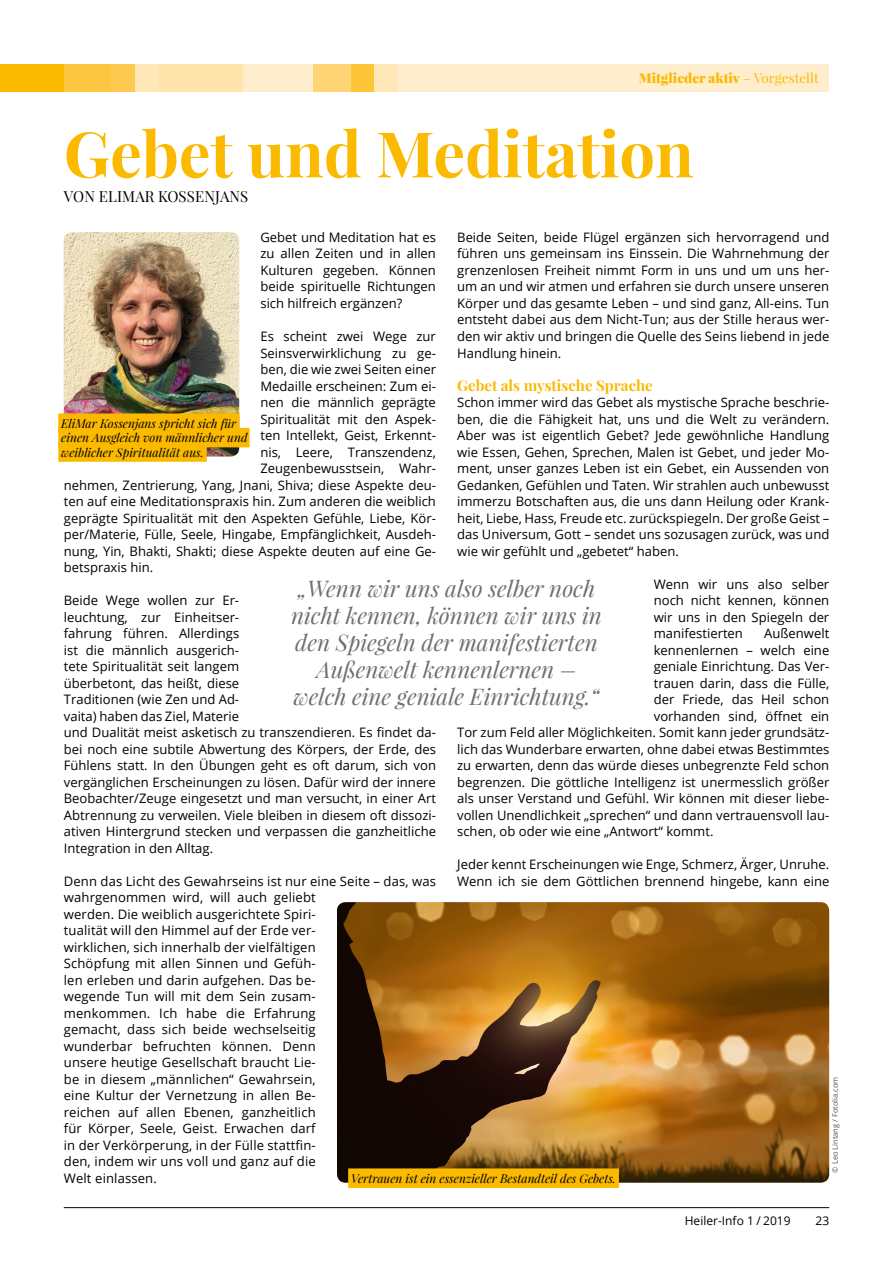
<style>
.page{position:relative;width:893px;height:1263px;background:#fff}
.page>*{position:absolute;margin:0;border:0;box-sizing:border-box;transform-origin:0 0}
.t1{font:700 63px "Playfair Display";color:#fbba00}
.t2{font:italic 22.5px/27px "Playfair Display";color:#6f6f6e;text-align:center}
.Zwischenüberschrift{font:700 15px "Playfair Display";color:#fbba00}
.Autor{font:15px "Playfair Display";letter-spacing:.01em;color:#000}
.t3{font:900 13.5px "Playfair Display";color:#fbba00}
.Fließtext{font:13.05px/16.5px "Open Sans";color:#000;text-align:justify}
.Bildunterschrift_Mit{font:italic 12px "Playfair Display";color:#000}
.t4{font:12px "Open Sans";color:#000}
.t5{font:7.5px "Open Sans";color:#565656}
.s1{font-weight:400}
</style>
<div class="page">
<div style="left:64px;top:64px;width:47px;height:27px;background:#fdc640"></div>
<div style="left:397px;top:64px;width:432px;height:27px;background:#ffeece"></div>
<div style="left:374px;top:64px;width:23px;height:27px;background:#ffe7b8"></div>
<div style="left:135px;top:64px;width:23px;height:27px;background:#ffe7b8"></div>
<div style="left:350px;top:64px;width:24px;height:27px;background:#fdc539"></div>
<div style="left:111px;top:64px;width:24px;height:27px;background:#fdca4f"></div>
<div style="left:313px;top:64px;width:37px;height:27px;background:#fed475"></div>
<div style="left:243px;top:64px;width:70px;height:27px;background:#ffeece"></div>
<div style="left:158px;top:64px;width:85px;height:27px;background:#ffe4ac"></div>
<div style="left:0;top:64px;width:64px;height:27px;background:#fbba00"></div>
<img style="left:64px;top:232px;width:175px;height:224px">
<hr style="left:64px;top:1207px;width:765px;height:1px;background:#000">
<div style="left:58px;top:413px;width:181px;height:20px;background:#fbba00"></div>
<div style="left:58px;top:428px;width:192px;height:19px;background:#fbba00"></div>
<div style="left:58px;top:442px;width:149px;height:20px;background:#fbba00"></div>
<img style="left:337px;top:902px;width:492px;height:281px">
<div style="left:348px;top:1168px;width:271px;height:20px;background:#fbba00"></div>
<p class="t3" style="left:639px;top:69px;width:182px">Mitglieder aktiv <span class="s1">– Vorgestellt</span></p>
<p class="t1" style="left:64px;top:114px;width:631px">Gebet und Meditation</p>
<p class="Autor" style="left:64px;top:187px;width:186px">VON ELIMAR KOSSENJANS</p>
<p class="Fließtext" style="left:260px;top:229px;width:177px">Gebet und Meditation hat es zu allen Zeiten und in allen Kulturen gegeben. Können beide spirituelle Richtungen sich hilfreich ergänzen?</p>
<p class="Fließtext" style="left:260px;top:328px;width:177px">Es scheint zwei Wege zur</p>
<p class="Fließtext" style="left:260px;top:344px;width:177px">Seinsverwirklichung zu ge-</p>
<p class="Fließtext" style="left:260px;top:361px;width:177px">ben, die wie zwei Seiten einer</p>
<p class="Fließtext" style="left:260px;top:377px;width:177px">Medaille erscheinen: Zum ei-</p>
<p class="Fließtext" style="left:260px;top:394px;width:177px">nen die männlich geprägte</p>
<p class="Fließtext" style="left:260px;top:410px;width:177px">Spiritualität mit den Aspek-</p>
<p class="Fließtext" style="left:260px;top:427px;width:177px">ten Intellekt, Geist, Erkennt-</p>
<p class="Fließtext" style="left:260px;top:443px;width:177px">nis, Leere, Transzendenz,</p>
<p class="Fließtext" style="left:260px;top:460px;width:177px">Zeugenbewusstsein, Wahr-</p>
<p class="Fließtext" style="left:64px;top:476px;width:374px">nehmen, Zentrierung, Yang, Jnani, Shiva; diese Aspekte deu-</p>
<p class="Fließtext" style="left:64px;top:493px;width:374px">ten auf eine Meditationspraxis hin. Zum anderen die weiblich</p>
<p class="Fließtext" style="left:64px;top:509px;width:374px">geprägte Spiritualität mit den Aspekten Gefühle, Liebe, Kör-</p>
<p class="Fließtext" style="left:64px;top:526px;width:374px">per/Materie, Fülle, Seele, Hingabe, Empfänglichkeit, Ausdeh-</p>
<p class="Fließtext" style="left:64px;top:542px;width:374px">nung, Yin, Bhakti, Shakti; diese Aspekte deuten auf eine Ge-</p>
<p class="Fließtext" style="left:64px;top:559px;width:91px">betspraxis hin.</p>
<p class="Fließtext" style="left:64px;top:592px;width:374px;text-align:left">Beide Wege wollen zur Er-<br>leuchtung, zur Einheitser-<br>fahrung führen. Allerdings<br>ist die männlich ausgerich-<br>tete Spiritualität seit langem<br>überbetont, das heißt, diese<br>Traditionen (wie Zen und Ad-<br>vaita) haben das Ziel, Materie<br>und Dualität meist asketisch zu transzendieren. Es findet da&shy;bei noch eine subtile Abwertung des Körpers, der Erde, des Fühlens statt. In den Übungen geht es oft darum, sich von vergänglichen Erscheinungen zu lösen. Dafür wird der innere Beobachter/Zeuge eingesetzt und man versucht, in einer Art Abtrennung zu verweilen. Viele bleiben in diesem oft dissozi&shy;ativen Hintergrund stecken und verpassen die ganzheitliche Integration in den Alltag.</p>
<p class="Fließtext" style="left:64px;top:872px;width:374px;text-align:left">Denn das Licht des Gewahrseins ist nur eine Seite – das, was wahrgenommen wird, will auch geliebt<br>werden. Die weiblich ausgerichtete Spiri-<br>tualität will den Himmel auf der Erde ver-<br>wirklichen, sich innerhalb der vielfältigen<br>Schöpfung mit allen Sinnen und Gefüh-<br>len erleben und darin aufgehen. Das be-<br>wegende Tun will mit dem Sein zusam-<br>menkommen. Ich habe die Erfahrung<br>gemacht, dass sich beide wechselseitig<br>wunderbar befruchten können. Denn<br>unsere heutige Gesellschaft braucht Lie-<br>be in diesem „männlichen“ Gewahrsein,<br>eine Kultur der Vernetzung in allen Be-<br>reichen auf allen Ebenen, ganzheitlich<br>für Körper, Seele, Geist. Erwachen darf<br>in der Verkörperung, in der Fülle stattfin-<br>den, indem wir uns voll und ganz auf die<br>Welt einlassen.</p>
<p class="Fließtext" style="left:457px;top:229px;width:374px">Beide Seiten, beide Flügel ergänzen sich hervorragend und führen uns gemeinsam ins Einssein. Die Wahrnehmung der grenzenlosen Freiheit nimmt Form in uns und um uns her&shy;um an und wir atmen und erfahren sie durch unsere unseren Körper und das gesamte Leben – und sind ganz, All-eins. Tun entsteht dabei aus dem Nicht-Tun; aus der Stille heraus wer&shy;den wir aktiv und bringen die Quelle des Seins liebend in jede Handlung hinein.</p>
<p class="Zwischenüberschrift" style="left:457px;top:375px;width:197px">Gebet als mystische Sprache</p>
<p class="Fließtext" style="left:457px;top:394px;width:374px">Schon immer wird das Gebet als mystische Sprache beschrie&shy;ben, die die Fähigkeit hat, uns und die Welt zu verändern.<br>Aber was ist eigentlich Gebet? Jede gewöhnliche Handlung wie Essen, Gehen, Sprechen, Malen ist Gebet, und jeder Mo&shy;ment, unser ganzes Leben ist ein Gebet, ein Aussenden von Gedanken, Gefühlen und Taten. Wir strahlen auch unbewusst immerzu Botschaften aus, die uns dann Heilung oder Krank&shy;heit, Liebe, Hass, Freude etc. zurückspiegeln. Der große Geist – das Universum, Gott – sendet uns sozusagen zurück, was und wie wir gefühlt und „gebetet“ haben.</p>
<p class="Fließtext" style="left:654px;top:575px;width:177px">Wenn wir uns also selber noch nicht kennen, können wir uns in den Spiegeln der manifestierten</p>
<p class="Bildunterschrift_Mit" style="left:61px;top:415px;width:177px">EliMar Kossenjans spricht sich für</p>
<p class="Bildunterschrift_Mit" style="left:61px;top:430px;width:188px">einen Ausgleich von männlicher und</p>
<p class="Bildunterschrift_Mit" style="left:61px;top:444px;width:144px">weiblicher Spiritualität aus.</p>
<p class="t2" style="left:291px;top:574px;width:312px">„Wenn wir uns also selber noch nicht kennen, können wir uns in den Spiegeln der manifestierten<br>Außenwelt kennenlernen – welch eine geniale Einrichtung.“</p>
<p class="Fließtext" style="left:764px;top:625px;width:67px">Außenwelt</p>
<p class="Fließtext" style="left:654px;top:641px;width:177px">kennenlernen – welch eine</p>
<p class="Fließtext" style="left:654px;top:658px;width:177px">geniale Einrichtung. Das Ver-</p>
<p class="Fließtext" style="left:654px;top:674px;width:177px">trauen darin, dass die Fülle,</p>
<p class="Fließtext" style="left:654px;top:691px;width:177px">der Friede, das Heil schon</p>
<p class="Fließtext" style="left:654px;top:707px;width:177px">vorhanden sind, öffnet ein</p>
<p class="Fließtext" style="left:457px;top:724px;width:374px">Tor zum Feld aller Möglichkeiten. Somit kann jeder grundsätz-</p>
<p class="Fließtext" style="left:457px;top:740px;width:374px">lich das Wunderbare erwarten, ohne dabei etwas Bestimmtes</p>
<p class="Fließtext" style="left:457px;top:757px;width:374px">zu erwarten, denn das würde dieses unbegrenzte Feld schon</p>
<p class="Fließtext" style="left:457px;top:773px;width:374px">begrenzen. Die göttliche Intelligenz ist unermesslich größer</p>
<p class="Fließtext" style="left:457px;top:790px;width:374px">als unser Verstand und Gefühl. Wir können mit dieser liebe-</p>
<p class="Fließtext" style="left:457px;top:806px;width:374px">vollen Unendlichkeit „sprechen“ und dann vertrauensvoll lau-</p>
<p class="Fließtext" style="left:457px;top:823px;width:258px">schen, ob oder wie eine „Antwort“ kommt.</p>
<p class="Fließtext" style="left:457px;top:856px;width:374px">Jeder kennt Erscheinungen wie Enge, Schmerz, Ärger, Unruhe.<br>Wenn ich sie dem Göttlichen brennend hingebe, kann eine</p>
<p class="t5" style="left:830px;top:1172px;width:97px;rotate:-90deg">© Leo Lintang / Fotolia.com</p>
<p class="Bildunterschrift_Mit" style="left:351px;top:1170px;width:266px">Vertrauen ist ein essenzieller Bestandteil des Gebets.</p>
<p class="t4" style="left:685px;top:1213px;width:107px">Heiler-Info 1 / 2019</p>
<p class="t4" style="left:815px;top:1213px;width:15px">23</p>
</div>
